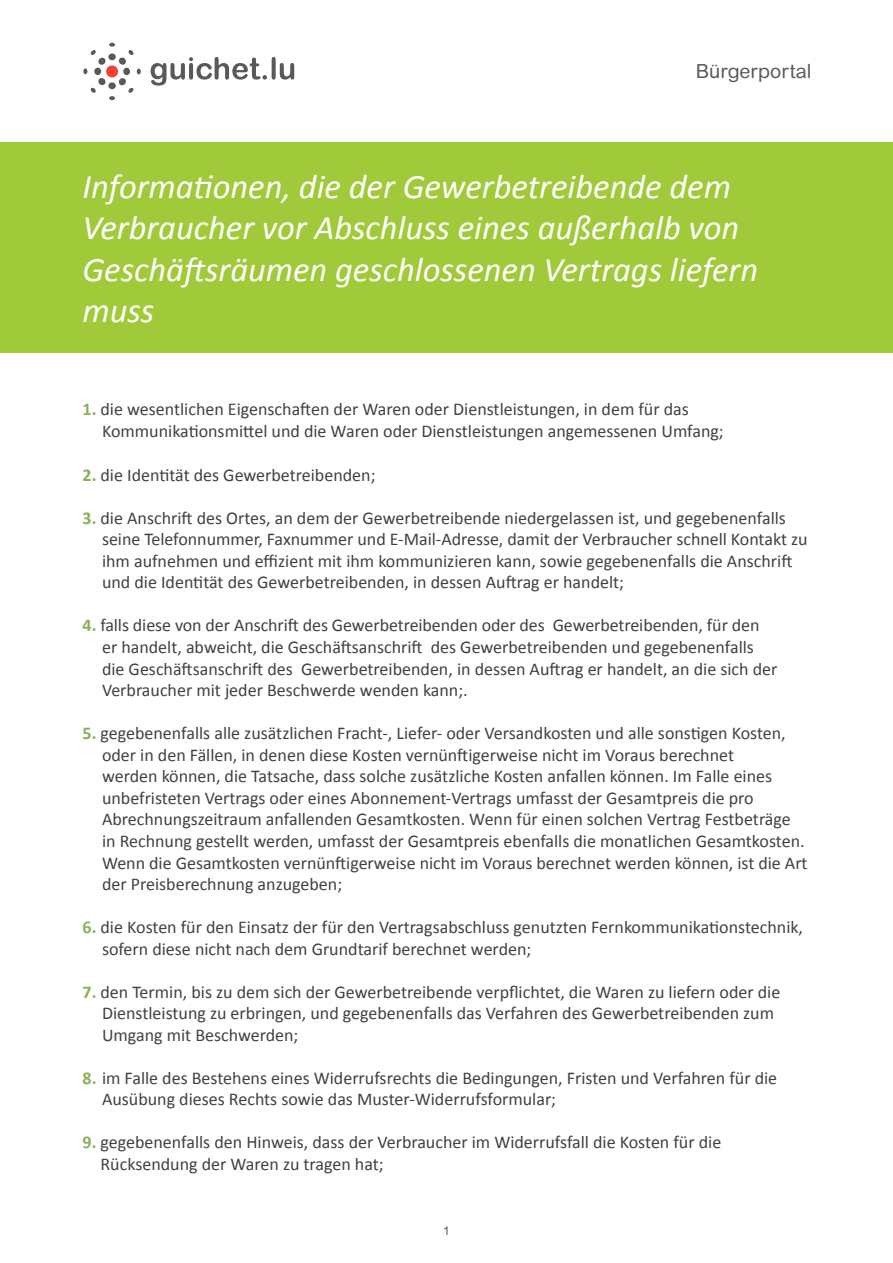
<style>
.page{position:relative;width:893px;height:1263px;background:#fff}
.page>*{position:absolute;margin:0;border:0;box-sizing:border-box;transform-origin:0 0}
.t1{font:italic 34.5px/41.4px "Calibri";color:#fff}
.t2{font:19.5px "Arial Rounded MT Std";color:#58595b}
.t3{font:18px/21.6px "Calibri";color:#414042}
.t4{font:12px "Arial";color:#58595b}
.s1{font-weight:700;color:#8caf5a}
</style>
<div class="page">
<div style="left:0;top:142px;width:893px;height:211px;background:#a1ca3a"></div>
<svg style="left:83px;top:43px;width:58px;height:57px"></svg>
<svg style="left:151px;top:57px;width:143px;height:29px"></svg>
<p class="t2" style="left:696px;top:59px;width:117px">Bürgerportal</p>
<h1 class="t1" style="left:83px;top:165px;width:677px">Informationen, die der Gewerbetreibende dem Verbraucher vor Abschluss eines außerhalb von Geschäftsräumen geschlossenen Vertrags liefern muss</h1>
<p class="t3" style="left:102px;top:399px;width:623px;text-indent:-19px"><span class="s1">1.</span> die wesentlichen Eigenschaften der Waren oder Dienstleistungen, in dem für das<br>Kommunikationsmittel und die Waren oder Dienstleistungen angemessenen Umfang;</p>
<p class="t3" style="left:83px;top:464px;width:294px"><span class="s1">2.</span> die Identität des Gewerbetreibenden;</p>
<p class="t3" style="left:102px;top:507px;width:707px;text-indent:-19px"><span class="s1">3.</span> die Anschrift des Ortes, an dem der Gewerbetreibende niedergelassen ist, und gegebenenfalls seine Telefonnummer, Faxnummer und E-Mail-Adresse, damit der Verbraucher schnell Kontakt zu ihm aufnehmen und effizient mit ihm kommunizieren kann, sowie gegebenenfalls die Anschrift und die Identität des Gewerbetreibenden, in dessen Auftrag er handelt;</p>
<p class="t3" style="left:102px;top:615px;width:677px;text-indent:-19px"><span class="s1">4.</span> falls diese von der Anschrift des Gewerbetreibenden oder des Gewerbetreibenden, für den er handelt, abweicht, die Geschäftsanschrift des Gewerbetreibenden und gegebenenfalls die Geschäftsanschrift des Gewerbetreibenden, in dessen Auftrag er handelt, an die sich der Verbraucher mit jeder Beschwerde wenden kann;.</p>
<p class="t3" style="left:102px;top:722px;width:707px;text-indent:-19px"><span class="s1">5.</span> gegebenenfalls alle zusätzlichen Fracht-, Liefer- oder Versandkosten und alle sonstigen Kosten, oder in den Fällen, in denen diese Kosten vernünftigerweise nicht im Voraus berechnet<br>werden können, die Tatsache, dass solche zusätzliche Kosten anfallen können. Im Falle eines unbefristeten Vertrags oder eines Abonnement-Vertrags umfasst der Gesamtpreis die pro Abrechnungszeitraum anfallenden Gesamtkosten. Wenn für einen solchen Vertrag Festbeträge in Rechnung gestellt werden, umfasst der Gesamtpreis ebenfalls die monatlichen Gesamtkosten.<br>Wenn die Gesamtkosten vernünftigerweise nicht im Voraus berechnet werden können, ist die Art der Preisberechnung anzugeben;</p>
<p class="t3" style="left:102px;top:916px;width:703px;text-indent:-19px"><span class="s1">6.</span> die Kosten für den Einsatz der für den Vertragsabschluss genutzten Fernkommunikationstechnik, sofern diese nicht nach dem Grundtarif berechnet werden;</p>
<p class="t3" style="left:102px;top:981px;width:680px;text-indent:-19px"><span class="s1">7.</span> den Termin, bis zu dem sich der Gewerbetreibende verpflichtet, die Waren zu liefern oder die<br>Dienstleistung zu erbringen, und gegebenenfalls das Verfahren des Gewerbetreibenden zum<br>Umgang mit Beschwerden;</p>
<p class="t3" style="left:102px;top:1067px;width:677px;text-indent:-19px"><span class="s1">8.</span> im Falle des Bestehens eines Widerrufsrechts die Bedingungen, Fristen und Verfahren für die<br>Ausübung dieses Rechts sowie das Muster-Widerrufsformular;</p>
<p class="t3" style="left:101px;top:1131px;width:622px;text-indent:-18px"><span class="s1">9.</span> gegebenenfalls den Hinweis, dass der Verbraucher im Widerrufsfall die Kosten für die<br>Rücksendung der Waren zu tragen hat;</p>
<p class="t4" style="left:443px;top:1223px;width:8px">1</p>
</div>
